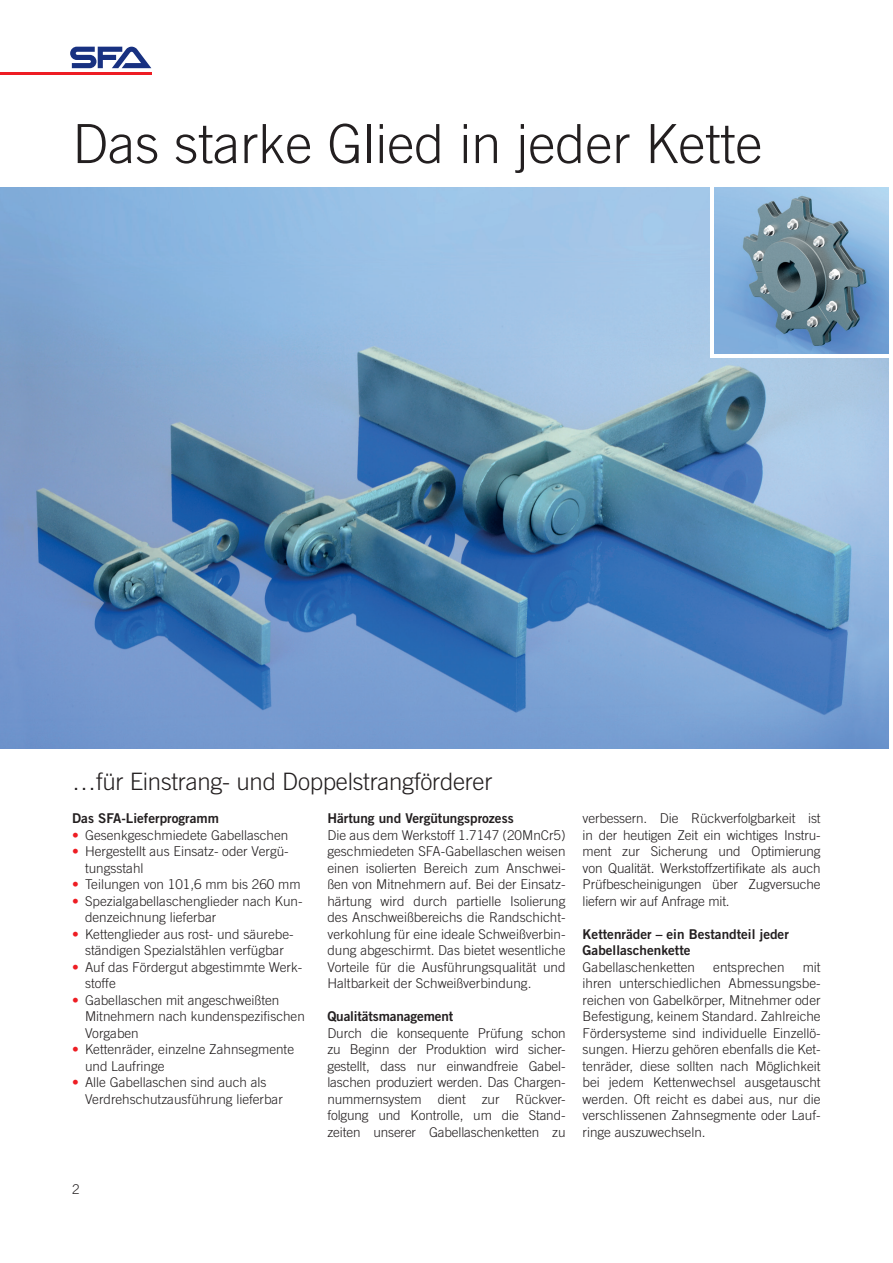
<style>
.page{position:relative;width:893px;height:1263px;background:#fff}
.page>*{position:absolute;margin:0;border:0;box-sizing:border-box;transform-origin:0 0}
.Haedline{font:300 54px "Trade Gothic";color:#231f20}
.Headline_2{font:300 24px "Trade Gothic";letter-spacing:-.01em;color:#231f20}
.Fließtext{font:300 13.5px/16.5px "Trade Gothic";letter-spacing:-.01em;color:#231f20;text-align:justify}
.Aufzählung{font:300 13.5px/16.5px "Trade Gothic";color:#231f20}
.Hervorhebung{font:13.5px/16.5px "Trade Gothic Bold Two";color:#231f20}
.s1{color:#ee1d23}
</style>
<div class="page">
<img style="left:0;top:188px;width:889px;height:561px">
<div style="left:710px;top:188px;width:179px;height:170px;background:#fff"></div>
<hr style="left:0;top:72px;width:151px;height:2px;background:#ee1d23">
<svg style="left:70px;top:47px;width:81px;height:21px"></svg>
<img style="left:714px;top:188px;width:175px;height:165px">
<p class="Haedline" style="left:72px;top:112px;width:692px">Das starke Glied in jeder Kette</p>
<p class="Headline_2" style="left:72px;top:767px;width:422px">…für Einstrang- und Doppelstrangförderer</p>
<p class="Hervorhebung" style="left:72px;top:810px;width:148px">Das SFA-Lieferprogramm</p>
<p class="Aufzählung" style="left:72px;top:826px;width:218px"><span class="s1">•</span> Gesenkgeschmiedete Gabellaschen</p>
<p class="Aufzählung" style="left:85px;top:843px;width:205px;text-indent:-13px"><span class="s1">•</span> Hergestellt aus Einsatz- oder Vergü&shy;tungsstahl</p>
<p class="Aufzählung" style="left:72px;top:876px;width:230px"><span class="s1">•</span> Teilungen von 101,6 mm bis 260 mm</p>
<p class="Aufzählung" style="left:85px;top:892px;width:219px;text-indent:-13px"><span class="s1">•</span> Spezialgabellaschenglieder nach Kun&shy;denzeichnung lieferbar</p>
<p class="Aufzählung" style="left:72px;top:925px;width:223px;text-align:center"><span class="s1">•</span> Kettenglieder aus rost- und säurebe&shy;ständigen Spezialstählen verfügbar</p>
<p class="Aufzählung" style="left:85px;top:958px;width:219px;text-indent:-13px"><span class="s1">•</span> Auf das Fördergut abgestimmte Werk&shy;stoffe</p>
<p class="Aufzählung" style="left:85px;top:991px;width:221px;text-indent:-13px"><span class="s1">•</span> Gabellaschen mit angeschweißten<br>Mitnehmern nach kundenspezifischen<br>Vorgaben</p>
<p class="Aufzählung" style="left:85px;top:1041px;width:211px;text-indent:-13px"><span class="s1">•</span> Kettenräder, einzelne Zahnsegmente und Laufringe</p>
<p class="Aufzählung" style="left:85px;top:1074px;width:199px;text-indent:-13px"><span class="s1">•</span> Alle Gabellaschen sind auch als<br>Verdrehschutzausführung lieferbar</p>
<p class="Hervorhebung" style="left:327px;top:810px;width:188px">Härtung und Vergütungsprozess</p>
<p class="Fließtext" style="left:327px;top:826px;width:240px">Die aus dem Werkstoff 1.7147 (20MnCr5) geschmiedeten SFA-Gabellaschen weisen einen isolierten Bereich zum Anschwei&shy;ßen von Mitnehmern auf. Bei der Einsatz&shy;härtung wird durch partielle Isolierung des Anschweißbereichs die Randschicht&shy;verkohlung für eine ideale Schweißverbin&shy;dung abgeschirmt. Das bietet wesentliche Vorteile für die Ausführungsqualität und Haltbarkeit der Schweißverbindung.</p>
<p class="Hervorhebung" style="left:327px;top:1008px;width:127px">Qualitätsmanagement</p>
<p class="Fließtext" style="left:327px;top:1024px;width:240px;text-align:left">Durch die konsequente Prüfung schon zu Beginn der Produktion wird sicher&shy;gestellt, dass nur einwandfreie Gabel&shy;laschen produziert werden. Das Chargen&shy;nummernsystem dient zur Rückver&shy;folgung und Kontrolle, um die Stand-- zeiten unserer Gabellaschenketten zu</p>
<p class="Fließtext" style="left:583px;top:810px;width:240px">verbessern. Die Rückverfolgbarkeit ist in der heutigen Zeit ein wichtiges Instru&shy;ment zur Sicherung und Optimierung von Qualität. Werkstoffzertifikate als auch Prüfbescheinigungen über Zugversuche liefern wir auf Anfrage mit.</p>
<p class="Hervorhebung" style="left:583px;top:925px;width:208px">Kettenräder – ein Bestandteil jeder<br>Gabellaschenkette</p>
<p class="Fließtext" style="left:583px;top:958px;width:114px">Gabellaschenketten</p>
<p class="Fließtext" style="left:713px;top:958px;width:73px">entsprechen</p>
<p class="Fließtext" style="left:583px;top:958px;width:240px;text-indent:220px">mit ihren unterschiedlichen Abmessungsbe&shy;reichen von Gabelkörper, Mitnehmer oder Befestigung, keinem Standard. Zahlreiche Fördersysteme sind individuelle Einzellö&shy;sungen. Hierzu gehören ebenfalls die Ket&shy;tenräder, diese sollten nach Möglichkeit bei jedem Kettenwechsel ausgetauscht werden. Oft reicht es dabei aus, nur die verschlissenen Zahnsegmente oder Lauf&shy;ringe auszuwechseln.</p>
<p class="Fließtext" style="left:72px;top:1181px;width:9px">2</p>
</div>
